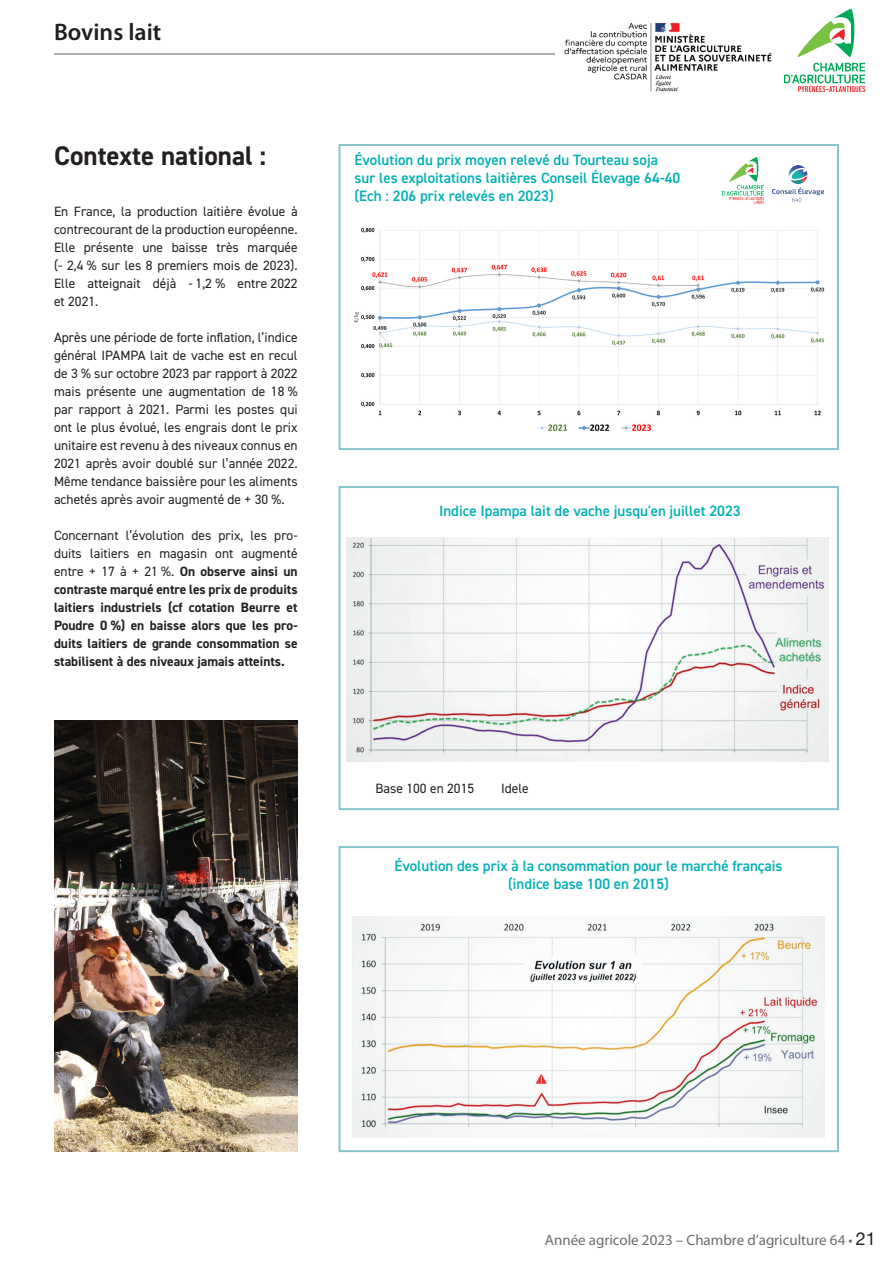
<style>
.page{position:relative;width:893px;height:1263px;background:#fff}
.page>*{position:absolute;margin:0;border:0;box-sizing:border-box;transform-origin:0 0}
.texte{font:700 27px "DIN2014";color:#231f20}
.t1{font:600 24px "Myriad Pro";color:#231f20}
.texte-2{font:600 15px/18px "DIN2014";color:#00b0b6}
.t2{font:15px "Myriad Pro";color:#6c6d70}
.texte-3{font:13.5px/18px "DIN2014";color:#231f20;text-align:justify}
.texte-4{font:700 13.5px/18px "DIN2014";color:#231f20;text-align:justify}
.s1{font-weight:400}
.s2{font-family:"Helvetica Neue";font-size:18px;color:#231f20}
</style>
<div class="page">
<hr style="left:54px;top:53px;width:510px;height:2px;background:#939598">
<img style="left:556px;top:22px;width:216px;height:70px">
<svg style="left:797px;top:9px;width:57px;height:48px"></svg>
<svg style="left:784px;top:63px;width:81px;height:29px"></svg>
<div style="left:339px;top:486px;width:500px;height:324px;border:2px solid #86c4cd"></div>
<img style="left:346px;top:537px;width:483px;height:224px">
<div style="left:339px;top:846px;width:500px;height:306px;border:2px solid #86c4cd"></div>
<img style="left:353px;top:916px;width:471px;height:221px">
<div style="left:339px;top:144px;width:500px;height:306px;border:2px solid #86c4cd"></div>
<img style="left:353px;top:228px;width:472px;height:204px">
<img style="left:773px;top:166px;width:50px;height:36px">
<img style="left:722px;top:157px;width:42px;height:47px">
<img style="left:54px;top:720px;width:244px;height:431px">
<p class="t1" style="left:54px;top:19px;width:109px">Bovins lait</p>
<p class="texte" style="left:54px;top:138px;width:214px">Contexte national :</p>
<p class="texte-3" style="left:54px;top:202px;width:245px">En France, la production laitière évolue à contrecourant de la production européenne.<br>Elle présente une baisse très marquée (- 2,4 % sur les 8 premiers mois de 2023).<br>Elle atteignait déjà - 1,2 % entre 2022 et 2021.</p>
<p class="texte-3" style="left:54px;top:328px;width:245px">Après une période de forte inflation, l’indice général IPAMPA lait de vache est en recul de 3 % sur octobre 2023 par rapport à 2022 mais présente une augmentation de 18 % par rapport à 2021. Parmi les postes qui ont le plus évolué, les engrais dont le prix unitaire est revenu à des niveaux connus en 2021 après avoir doublé sur l’année 2022.<br>Même tendance baissière pour les aliments achetés après avoir augmenté de + 30 %.</p>
<p class="texte-4" style="left:54px;top:526px;width:245px"><span class="s1">Concernant l’évolution des prix, les pro&shy;duits laitiers en magasin ont augmenté entre + 17 à + 21 %.</span> On observe ainsi un contraste marqué entre les prix de produits laitiers industriels (cf cotation Beurre et Poudre 0 %) en baisse alors que les pro&shy;duits laitiers de grande consommation se stabilisent à des niveaux jamais atteints.</p>
<p class="texte-2" style="left:354px;top:151px;width:327px">Évolution du prix moyen relevé du Tourteau soja sur les exploitations laitières Conseil Élevage 64-40 (Ech : 206 prix relevés en 2023)</p>
<p class="texte-2" style="left:439px;top:501px;width:303px">Indice Ipampa lait de vache jusqu'en juillet 2023</p>
<p class="texte-3" style="left:376px;top:779px;width:100px">Base 100 en 2015</p>
<p class="texte-3" style="left:501px;top:779px;width:29px">Idele</p>
<p class="texte-2" style="left:394px;top:856px;width:390px">Évolution des prix à la consommation pour le marché français</p>
<p class="texte-2" style="left:508px;top:874px;width:162px">(indice base 100 en 2015)</p>
<p class="t2" style="left:545px;top:1232px;width:333px">Année agricole 2023 – Chambre d’agriculture 64 • <span class="s2">21</span></p>
</div>
